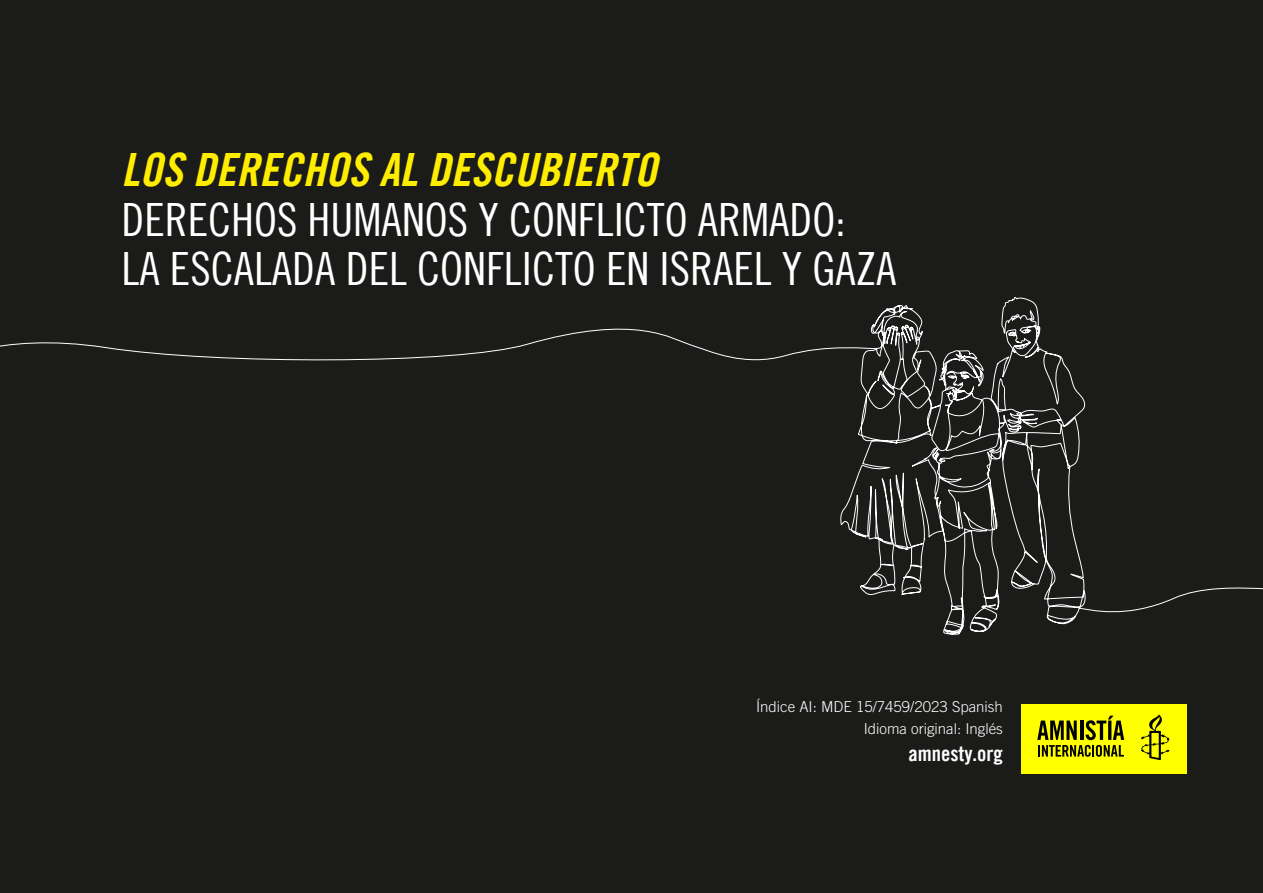
<style>
.page{position:relative;width:1263px;height:893px;background:#1b1b1a}
.page>*{position:absolute;margin:0;border:0;box-sizing:border-box;transform-origin:0 0}
.t1{font:45.9px/49.5px "Amnesty Trade Gothic Cn 18";color:#fff}
.t2{font:45.9px "Amnesty Trade Gothic Bd Cn 20 Ob";color:#ffed00}
.t3{font:21px "Amnesty Trade Gothic Bd Cn 20";color:#fff}
.t4{font:300 15px/22.2px "Amnesty Trade Gothic";color:#fff;text-align:right}
</style>
<div class="page">
<svg style="left:0;top:297px;width:1263px;height:417px"></svg>
<div style="left:1021px;top:704px;width:165px;height:69px;background:#ff0"></div>
<svg style="left:1140px;top:714px;width:30px;height:46px"></svg>
<svg style="left:1037px;top:716px;width:87px;height:41px"></svg>
<p class="t2" style="left:122px;top:142px;width:537px">LOS DERECHOS AL DESCUBIERTO</p>
<p class="t1" style="left:122px;top:194px;width:777px">DERECHOS HUMANOS Y CONFLICTO ARMADO:<br>LA ESCALADA DEL CONFLICTO EN ISRAEL Y GAZA</p>
<p class="t4" style="left:756px;top:695px;width:248px">Índice AI: MDE 15/7459/2023 Spanish<br>Idioma original: Inglés</p>
<p class="t3" style="left:908px;top:741px;width:96px">amnesty.org</p>
</div>
